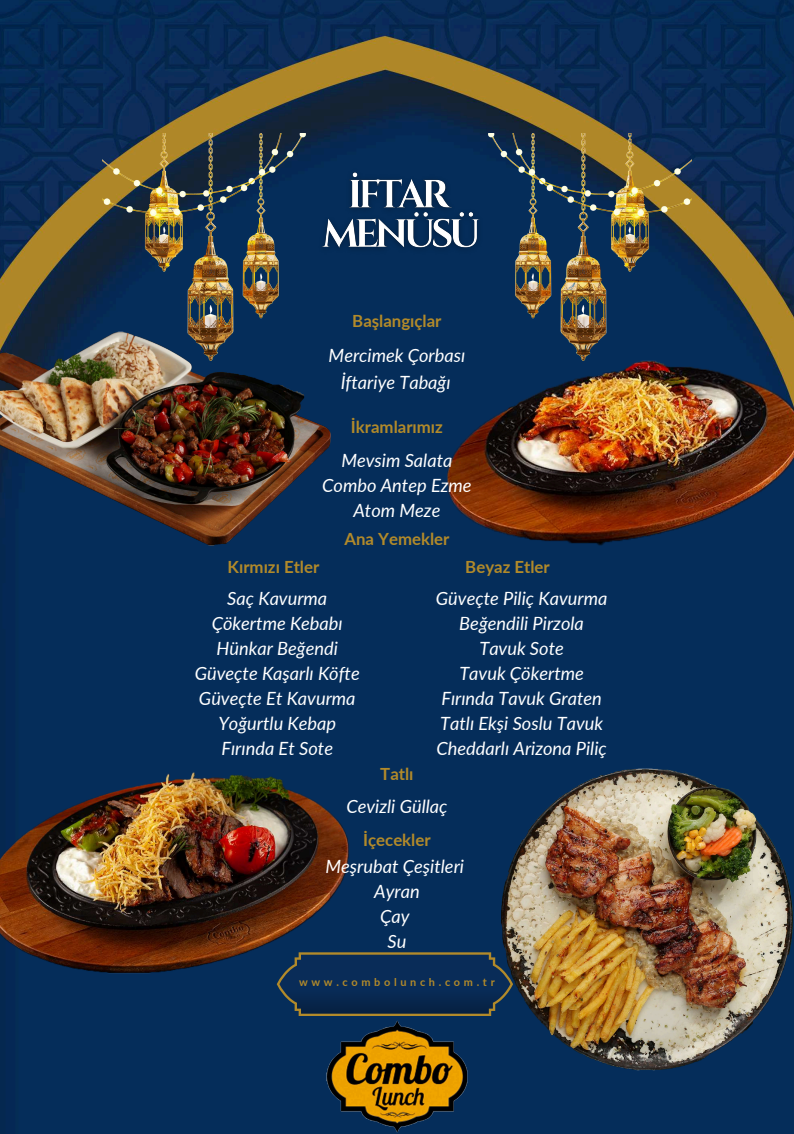
<style>
.page{position:relative;width:794px;height:1134px;background:#fff}
.page>*{position:absolute;margin:0;border:0;box-sizing:border-box;transform-origin:0 0}
.t1{font:italic 18.24px/25.1px "Lato";color:#fff;text-align:center}
.t2{font:700 16.8px "Lato";color:#b28a2a}
.t3{font:700 10.92px "Lato";letter-spacing:.335em;color:#b28a2a}
</style>
<div class="page">
<img style="left:0;top:0;width:794px;height:1134px">
<img style="left:102px;top:134px;width:203px;height:148px">
<img style="left:489px;top:134px;width:202px;height:134px">
<svg style="left:363px;top:952px;width:109px;height:64px;background:#143050"></svg>
<img style="left:472px;top:728px;width:322px;height:380px">
<img style="left:0;top:725px;width:363px;height:294px">
<img style="left:339px;top:268px;width:455px;height:317px">
<img style="left:0;top:282px;width:397px;height:301px">
<img style="left:322px;top:1019px;width:150px;height:115px">
<img style="left:311px;top:164px;width:179px;height:97px">
<p class="t2" style="left:352px;top:311px;width:91px">Başlangıçlar</p>
<p class="t1" style="left:329px;top:342px;width:138px">Mercimek Çorbası</p>
<p class="t1" style="left:341px;top:369px;width:111px">İftariye Tabağı</p>
<p class="t2" style="left:351px;top:416px;width:94px">İkramlarımız</p>
<p class="t1" style="left:322px;top:447px;width:151px">Mevsim Salata<br>Combo Antep Ezme<br>Atom Meze</p>
<p class="t2" style="left:344px;top:529px;width:106px">Ana Yemekler</p>
<p class="t2" style="left:228px;top:556px;width:93px">Kırmızı Etler</p>
<p class="t2" style="left:465px;top:557px;width:86px">Beyaz Etler</p>
<p class="t1" style="left:195px;top:585px;width:166px">Saç Kavurma<br>Çökertme Kebabı<br>Hünkar Beğendi<br>Güveçte Kaşarlı Köfte<br>Güveçte Et Kavurma<br>Yoğurtlu Kebap<br>Fırında Et Sote</p>
<p class="t1" style="left:436px;top:585px;width:173px">Güveçte Piliç Kavurma<br>Beğendili Pirzola<br>Tavuk Sote<br>Tavuk Çökertme<br>Fırında Tavuk Graten<br>Tatlı Ekşi Soslu Tavuk<br>Cheddarlı Arizona Piliç</p>
<p class="t2" style="left:380px;top:763px;width:35px">Tatlı</p>
<p class="t1" style="left:346px;top:793px;width:103px">Cevizli Güllaç</p>
<p class="t2" style="left:363px;top:829px;width:69px">İçecekler</p>
<p class="t1" style="left:325px;top:853px;width:140px">Meşrubat Çeşitleri<br>Ayran<br>Çay<br>Su</p>
<p class="t3" style="left:299px;top:975px;width:197px">www.combolunch.com.tr</p>
</div>
